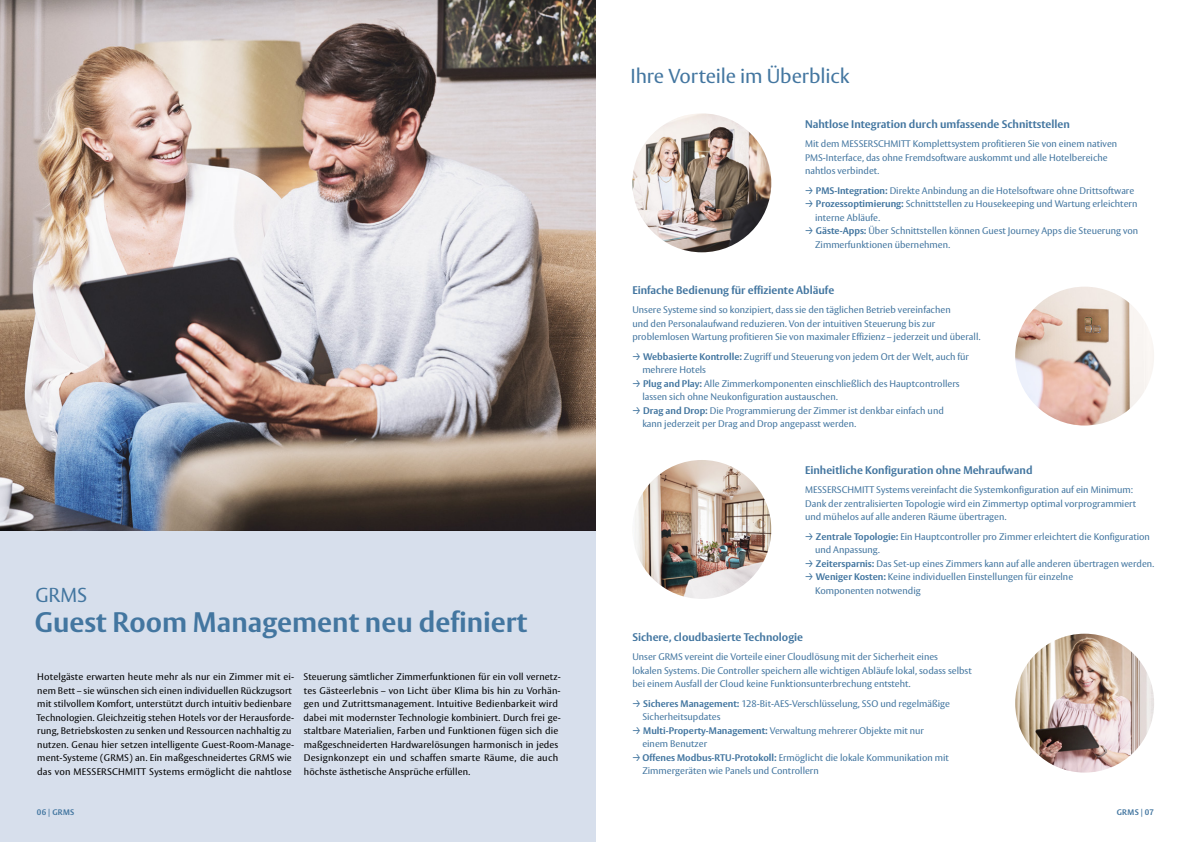
<style>
.page{position:relative;width:1191px;height:842px;background:#fff}
.page>*{position:absolute;margin:0;border:0;box-sizing:border-box;transform-origin:0 0}
.t1{font:700 28px "ASSA Vesta";color:#4376a0}
.t2{font:20px "ASSA Vesta";letter-spacing:-.01em;color:#4376a0}
.t3{font:700 11px "ASSA Vesta";color:#4376a0}
.t4{font:9.5px/13.5px "ASSA Vesta";color:#4376a0}
.t5{font:9.5px/13.5px "ASSA Vesta";letter-spacing:.01em;color:#000}
.t6{font:700 8px "ASSA Vesta";letter-spacing:.035em;color:#4376a0}
.s1{font-family:"Helvetica Now Text"}
.s2{font-weight:700}
</style>
<div class="page">
<div style="left:0;top:14px;width:595px;height:828px;background:#d7dfec"></div>
<img style="left:0;top:0;width:595px;height:530px">
<img style="left:632px;top:113px;width:139px;height:139px;border-radius:69px">
<img style="left:1015px;top:287px;width:139px;height:138px;border-radius:69px">
<img style="left:632px;top:460px;width:139px;height:139px;border-radius:69px">
<img style="left:1015px;top:634px;width:139px;height:139px;border-radius:69px">
<h2 class="t2" style="left:35px;top:583px;width:53px">GRMS</h2>
<h1 class="t1" style="left:35px;top:605px;width:494px">Guest Room Management neu definiert</h1>
<p class="t5" style="left:36px;top:671px;width:259px">Hotelgäste erwarten heute mehr als nur ein Zimmer mit ei&shy;nem Bett – sie wünschen sich einen individuellen Rückzugsort mit stilvollem Komfort, unterstützt durch intuitiv bedienbare Technologien. Gleichzeitig stehen Hotels vor der Herausforde&shy;rung, Betriebskosten zu senken und Ressourcen nachhaltig zu nutzen. Genau hier setzen intelligente Guest-Room-Manage&shy;ment-Systeme (GRMS) an. Ein maßgeschneidertes GRMS wie das von MESSERSCHMITT Systems ermöglicht die nahtlose</p>
<p class="t5" style="left:303px;top:671px;width:259px">Steuerung sämtlicher Zimmerfunktionen für ein voll vernetz&shy;tes Gästeerlebnis – von Licht über Klima bis hin zu Vorhän&shy;gen und Zutrittsmanagement. Intuitive Bedienbarkeit wird dabei mit modernster Technologie kombiniert. Durch frei ge&shy;staltbare Materialien, Farben und Funktionen fügen sich die maßgeschneiderten Hardwarelösungen harmonisch in jedes Designkonzept ein und schaffen smarte Räume, die auch höchste ästhetische Ansprüche erfüllen.</p>
<h2 class="t2" style="left:630px;top:64px;width:220px">Ihre Vorteile im Überblick</h2>
<p class="t3" style="left:805px;top:117px;width:266px">Nahtlose Integration durch umfassende Schnittstellen</p>
<p class="t4" style="left:805px;top:138px;width:314px">Mit dem MESSERSCHMITT Komplettsystem profitieren Sie von einem nativen<br>PMS-Interface, das ohne Fremdsoftware auskommt und alle Hotelbereiche nahtlos verbindet.</p>
<p class="t4" style="left:805px;top:184px;width:331px"><span class="s1">→</span> <span class="s2">PMS-Integration:</span> Direkte Anbindung an die Hotelsoftware ohne Drittsoftware</p>
<p class="t4" style="left:815px;top:198px;width:324px;text-indent:-10px"><span class="s1">→</span> <span class="s2">Prozessoptimierung:</span> Schnittstellen zu Housekeeping und Wartung erleichtern interne Abläufe.</p>
<p class="t4" style="left:815px;top:225px;width:325px;text-indent:-10px"><span class="s1">→</span> <span class="s2">Gäste-Apps:</span> Über Schnittstellen können Guest Journey Apps die Steuerung von<br>Zimmerfunktionen übernehmen.</p>
<p class="t3" style="left:632px;top:283px;width:203px">Einfache Bedienung für effiziente Abläufe</p>
<p class="t4" style="left:632px;top:303px;width:350px">Unsere Systeme sind so konzipiert, dass sie den täglichen Betrieb vereinfachen<br>und den Personalaufwand reduzieren. Von der intuitiven Steuerung bis zur problemlosen Wartung profitieren Sie von maximaler Effizienz – jederzeit und überall.</p>
<p class="t4" style="left:642px;top:350px;width:328px;text-indent:-10px"><span class="s1">→</span> <span class="s2">Webbasierte Kontrolle:</span> Zugriff und Steuerung von jedem Ort der Welt, auch für mehrere Hotels</p>
<p class="t4" style="left:642px;top:377px;width:319px;text-indent:-10px"><span class="s1">→</span> <span class="s2">Plug and Play:</span> Alle Zimmerkomponenten einschließlich des Hauptcontrollers lassen sich ohne Neukonfiguration austauschen.</p>
<p class="t4" style="left:642px;top:404px;width:303px;text-indent:-10px"><span class="s1">→</span> <span class="s2">Drag and Drop:</span> Die Programmierung der Zimmer ist denkbar einfach und kann jederzeit per Drag and Drop angepasst werden.</p>
<p class="t3" style="left:805px;top:463px;width:229px">Einheitliche Konfiguration ohne Mehraufwand</p>
<p class="t4" style="left:805px;top:483px;width:332px">MESSERSCHMITT Systems vereinfacht die Systemkonfiguration auf ein Minimum:<br>Dank der zentralisierten Topologie wird ein Zimmertyp optimal vorprogrammiert und mühelos auf alle anderen Räume übertragen.</p>
<p class="t4" style="left:815px;top:530px;width:336px;text-indent:-10px"><span class="s1">→</span> <span class="s2">Zentrale Topologie:</span> Ein Hauptcontroller pro Zimmer erleichtert die Konfiguration und Anpassung.</p>
<p class="t4" style="left:805px;top:557px;width:351px"><span class="s1">→</span> <span class="s2">Zeitersparnis:</span> Das Set-up eines Zimmers kann auf alle anderen übertragen werden.</p>
<p class="t4" style="left:815px;top:570px;width:260px;text-indent:-10px"><span class="s1">→</span> <span class="s2">Weniger Kosten:</span> Keine individuellen Einstellungen für einzelne<br>Komponenten notwendig</p>
<p class="t3" style="left:632px;top:630px;width:172px">Sichere, cloudbasierte Technologie</p>
<p class="t4" style="left:632px;top:650px;width:341px">Unser GRMS vereint die Vorteile einer Cloudlösung mit der Sicherheit eines<br>lokalen Systems. Die Controller speichern alle wichtigen Abläufe lokal, sodass selbst bei einem Ausfall der Cloud keine Funktionsunterbrechung entsteht.</p>
<p class="t4" style="left:642px;top:697px;width:309px;text-indent:-10px"><span class="s1">→</span> <span class="s2">Sicheres Management:</span> 128-Bit-AES-Verschlüsselung, SSO und regelmäßige<br>Sicherheitsupdates</p>
<p class="t4" style="left:642px;top:724px;width:283px;text-indent:-10px"><span class="s1">→</span> <span class="s2">Multi-Property-Management:</span> Verwaltung mehrerer Objekte mit nur einem Benutzer</p>
<p class="t4" style="left:642px;top:751px;width:308px;text-indent:-10px"><span class="s1">→</span> <span class="s2">Offenes Modbus-RTU-Protokoll:</span> Ermöglicht die lokale Kommunikation mit<br>Zimmergeräten wie Panels und Controllern</p>
<p class="t6" style="left:37px;top:808px;width:39px">06 | GRMS</p>
<p class="t6" style="left:1116px;top:808px;width:39px">GRMS | 07</p>
</div>
